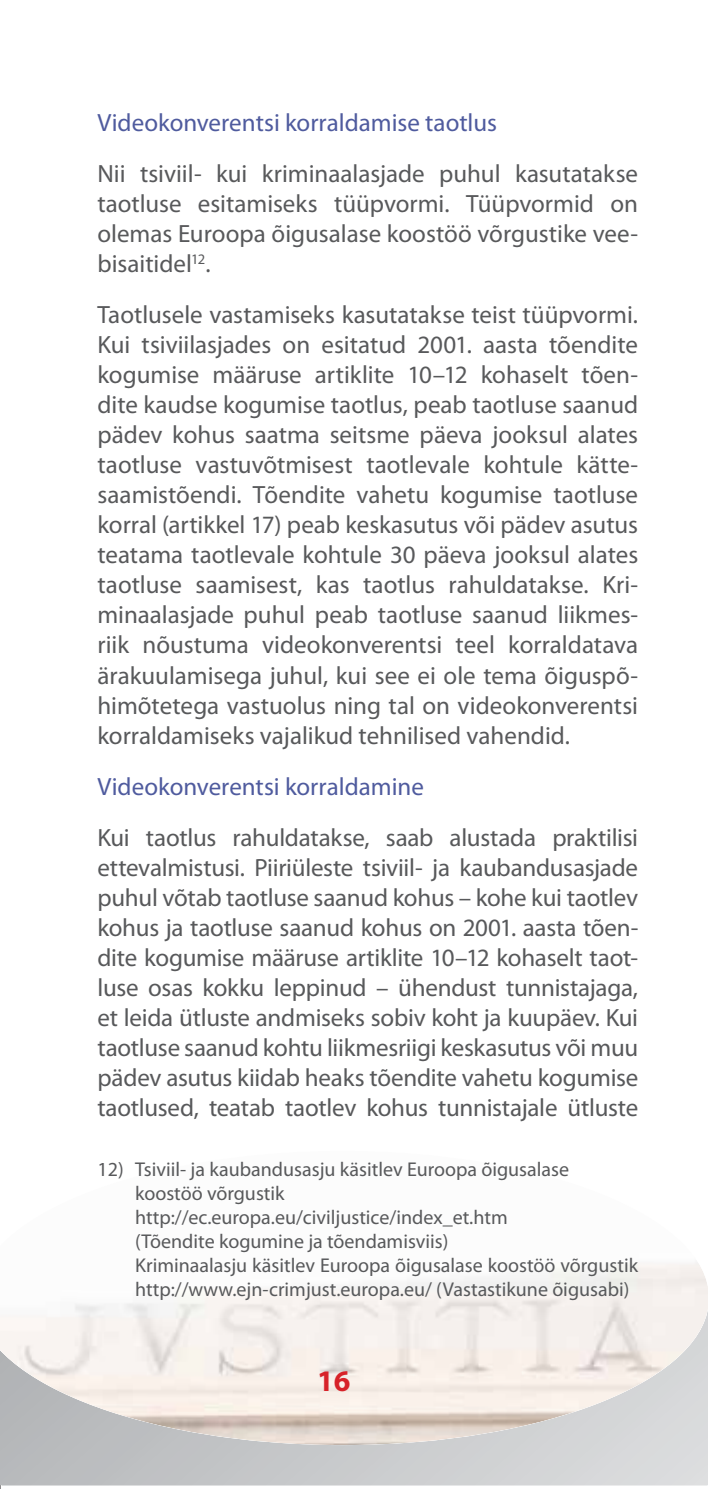
<style>
.page{position:relative;width:709px;height:1489px;background:#fff}
.page>*{position:absolute;margin:0;border:0;box-sizing:border-box;transform-origin:0 0}
.t1{font:700 30px "Myriad Pro";color:#d72229}
.t2{font:25px/30px "Myriad Pro";color:#58595b;text-align:justify}
.t3{font:25px "Myriad Pro";color:#4f5b9e}
.t4{font:20px/24px "Myriad Pro";color:#58595b}
</style>
<div class="page">
<svg style="left:0;top:1444px;width:708px;height:41px;background:#c9cacc"></svg>
<img style="left:0;top:1262px;width:708px;height:182px">
<p class="t3" style="left:97px;top:113px;width:401px">Videokonverentsi korraldamise taotlus</p>
<p class="t2" style="left:97px;top:161px;width:542px">Nii tsiviil- kui kriminaalasjade puhul kasutatakse taotluse esitamiseks tüüpvormi. Tüüpvormid on olemas Euroopa õigusalase koostöö võrgustike vee&shy;bisaitidel<sup>12</sup>.</p>
<p class="t2" style="left:97px;top:302px;width:542px">Taotlusele vastamiseks kasutatakse teist tüüpvormi.<br>Kui tsiviilasjades on esitatud 2001. aasta tõendite kogumise määruse artiklite 10–12 kohaselt tõen&shy;dite kaudse kogumise taotlus, peab taotluse saanud pädev kohus saatma seitsme päeva jooksul alates taotluse vastuvõtmisest taotlevale kohtule kätte&shy;saamistõendi. Tõendite vahetu kogumise taotluse korral (artikkel 17) peab keskasutus või pädev asutus teatama taotlevale kohtule 30 päeva jooksul alates taotluse saamisest, kas taotlus rahuldatakse. Kri&shy;minaalasjade puhul peab taotluse saanud liikmes&shy;riik nõustuma videokonverentsi teel korraldatava ärakuulamisega juhul, kui see ei ole tema õiguspõ&shy;himõtetega vastuolus ning tal on videokonverentsi korraldamiseks vajalikud tehnilised vahendid.</p>
<p class="t3" style="left:97px;top:777px;width:328px">Videokonverentsi korraldamine</p>
<p class="t2" style="left:97px;top:825px;width:542px">Kui taotlus rahuldatakse, saab alustada praktilisi ettevalmistusi. Piiriüleste tsiviil- ja kaubandusasjade puhul võtab taotluse saanud kohus – kohe kui taotlev kohus ja taotluse saanud kohus on 2001. aasta tõen&shy;dite kogumise määruse artiklite 10–12 kohaselt taot&shy;luse osas kokku leppinud – ühendust tunnistajaga, et leida ütluste andmiseks sobiv koht ja kuupäev. Kui taotluse saanud kohtu liikmesriigi keskasutus või muu pädev asutus kiidab heaks tõendite vahetu kogumise taotlused, teatab taotlev kohus tunnistajale ütluste</p>
<p class="t4" style="left:135px;top:1159px;width:504px;text-indent:-37px">12) Tsiviil- ja kaubandusasju käsitlev Euroopa õigusalase koostöö võrgustik http://ec.europa.eu/civiljustice/index_et.htm<br>(Tõendite kogumine ja tõendamisviis)<br>Kriminaalasju käsitlev Euroopa õigusalase koostöö võrgustik http://www.ejn-crimjust.europa.eu/ (Vastastikune õigusabi)</p>
<p class="t1" style="left:317px;top:1362px;width:35px">16</p>
</div>
